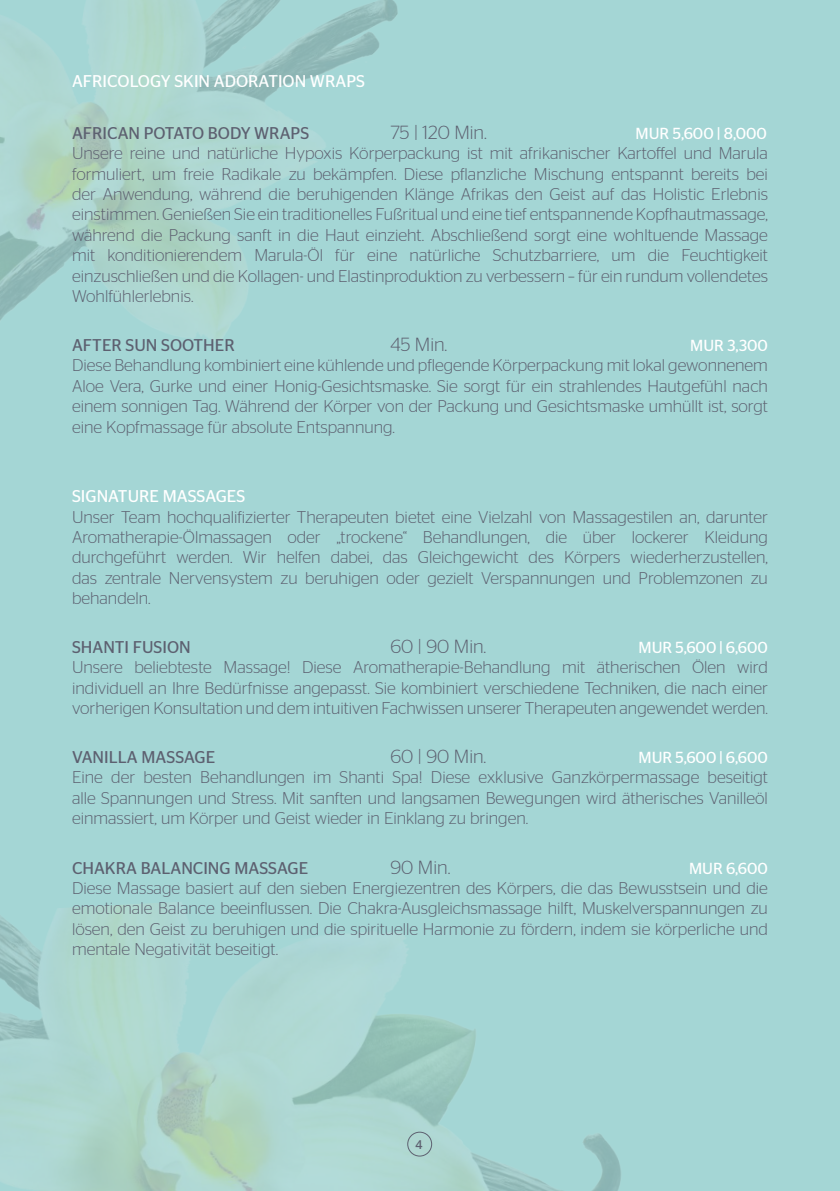
<style>
.page{position:relative;width:840px;height:1191px;background:#fff}
.page>*{position:absolute;margin:0;border:0;box-sizing:border-box;transform-origin:0 0}
.t1{font:300 19px "Stag Sans";color:#5d6070}
.t2{font:300 17px/20.4px "Stag Sans";color:#5d6070;text-align:justify}
.t3{font:17px "Stag Sans";color:#5d6070}
.t4{font:17px "Stag Sans";color:#fff}
.t5{font:16px "Stag Sans";color:#fff}
.t6{font:600 12.2px "Open Sans";color:#5d6070}
</style>
<div class="page">
<div style="left:0;top:0;width:839px;height:1191px;background:#a4d6d5"></div>
<img style="left:0;top:0;width:398px;height:341px">
<img style="left:0;top:902px;width:621px;height:289px">
<div style="left:407px;top:1131px;width:25px;height:25px;border:1px solid #5d6070;border-radius:50%"></div>
<p class="t4" style="left:72px;top:72px;width:294px">AFRICOLOGY SKIN ADORATION WRAPS</p>
<p class="t3" style="left:72px;top:123px;width:239px">AFRICAN POTATO BODY WRAPS</p>
<p class="t1" style="left:390px;top:122px;width:98px">75 | 120 Min.</p>
<p class="t5" style="left:635px;top:124px;width:133px">MUR 5,600 | 8,000</p>
<p class="t2" style="left:72px;top:143px;width:697px">Unsere reine und natürliche Hypoxis Körperpackung ist mit afrikanischer Kartoffel und Marula formuliert, um freie Radikale zu bekämpfen. Diese pflanzliche Mischung entspannt bereits bei der Anwendung, während die beruhigenden Klänge Afrikas den Geist auf das Holistic Erlebnis einstimmen. Genießen Sie ein traditionelles Fußritual und eine tief entspannende Kopfhautmassage, während die Packung sanft in die Haut einzieht. Abschließend sorgt eine wohltuende Massage mit konditionierendem Marula-Öl für eine natürliche Schutzbarriere, um die Feuchtigkeit einzuschließen und die Kollagen- und Elastinproduktion zu verbessern – für ein rundum vollendetes Wohlfühlerlebnis.</p>
<p class="t3" style="left:72px;top:335px;width:164px">AFTER SUN SOOTHER</p>
<p class="t1" style="left:390px;top:334px;width:58px">45 Min.</p>
<p class="t5" style="left:689px;top:336px;width:79px">MUR 3,300</p>
<p class="t2" style="left:72px;top:355px;width:697px">Diese Behandlung kombiniert eine kühlende und pflegende Körperpackung mit lokal gewonnenem Aloe Vera, Gurke und einer Honig-Gesichtsmaske. Sie sorgt für ein strahlendes Hautgefühl nach einem sonnigen Tag. Während der Körper von der Packung und Gesichtsmaske umhüllt ist, sorgt eine Kopfmassage für absolute Entspannung.</p>
<p class="t4" style="left:72px;top:486px;width:175px">SIGNATURE MASSAGES</p>
<p class="t2" style="left:72px;top:506px;width:697px">Unser Team hochqualifizierter Therapeuten bietet eine Vielzahl von Massagestilen an, darunter Aromatherapie-Ölmassagen oder „trockene“ Behandlungen, die über lockerer Kleidung durchgeführt werden. Wir helfen dabei, das Gleichgewicht des Körpers wiederherzustellen, das zentrale Nervensystem zu beruhigen oder gezielt Verspannungen und Problemzonen zu behandeln.</p>
<p class="t3" style="left:72px;top:637px;width:120px">SHANTI FUSION</p>
<p class="t1" style="left:390px;top:636px;width:97px">60 | 90 Min.</p>
<p class="t5" style="left:638px;top:638px;width:131px">MUR 5,600 | 6,600</p>
<p class="t2" style="left:72px;top:657px;width:697px">Unsere beliebteste Massage! Diese Aromatherapie-Behandlung mit ätherischen Ölen wird individuell an Ihre Bedürfnisse angepasst. Sie kombiniert verschiedene Techniken, die nach einer vorherigen Konsultation und dem intuitiven Fachwissen unserer Therapeuten angewendet werden.</p>
<p class="t3" style="left:72px;top:747px;width:144px">VANILLA MASSAGE</p>
<p class="t1" style="left:390px;top:746px;width:97px">60 | 90 Min.</p>
<p class="t5" style="left:638px;top:748px;width:131px">MUR 5,600 | 6,600</p>
<p class="t2" style="left:72px;top:767px;width:697px">Eine der besten Behandlungen im Shanti Spa! Diese exklusive Ganzkörpermassage beseitigt alle Spannungen und Stress. Mit sanften und langsamen Bewegungen wird ätherisches Vanilleöl einmassiert, um Körper und Geist wieder in Einklang zu bringen.</p>
<p class="t3" style="left:72px;top:858px;width:237px">CHAKRA BALANCING MASSAGE</p>
<p class="t1" style="left:390px;top:856px;width:61px">90 Min.</p>
<p class="t5" style="left:688px;top:859px;width:80px">MUR 6,600</p>
<p class="t2" style="left:72px;top:877px;width:697px">Diese Massage basiert auf den sieben Energiezentren des Körpers, die das Bewusstsein und die emotionale Balance beeinflussen. Die Chakra-Ausgleichsmassage hilft, Muskelverspannungen zu lösen, den Geist zu beruhigen und die spirituelle Harmonie zu fördern, indem sie körperliche und mentale Negativität beseitigt.</p>
<p class="t6" style="left:415px;top:1136px;width:8px">4</p>
</div>
